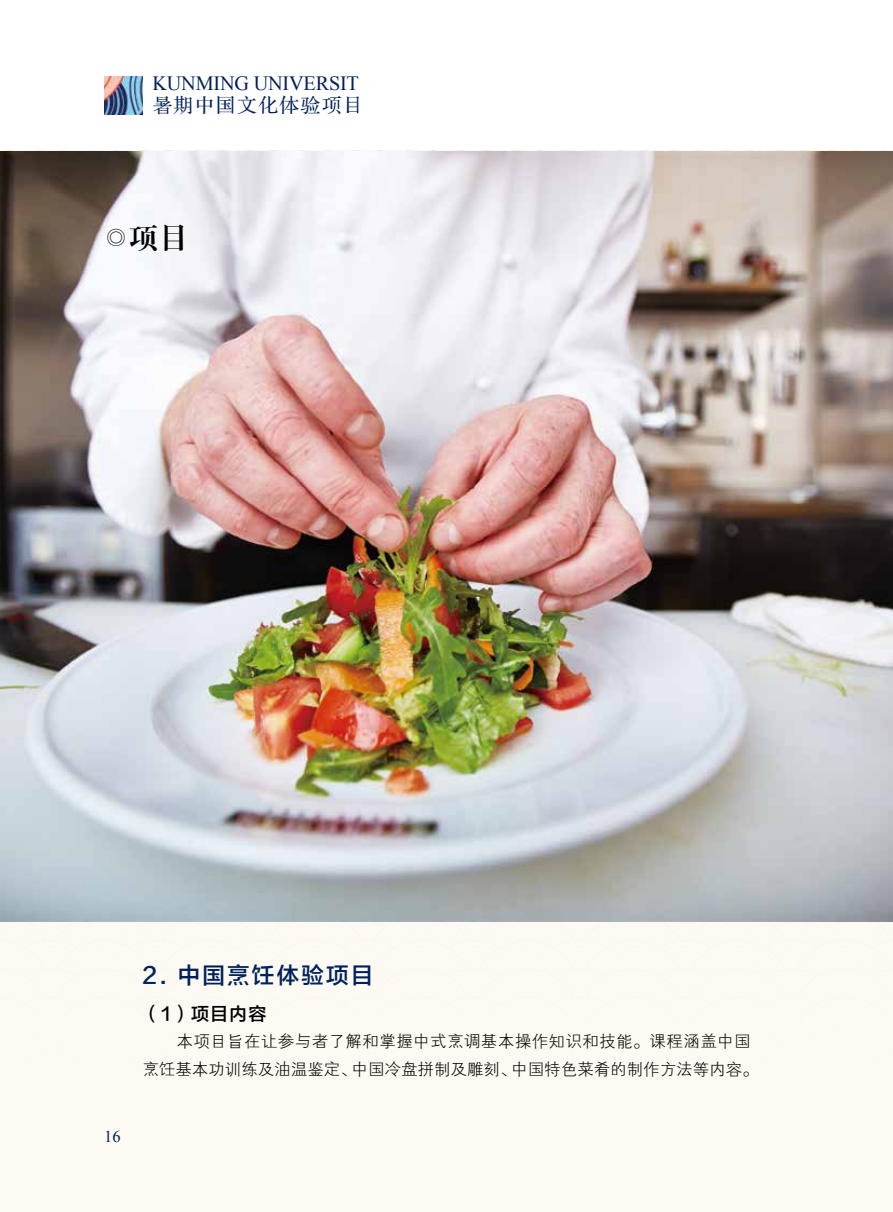
<style>
.page{position:relative;width:893px;height:1212px;background:#fff}
.page>*{position:absolute;margin:0;border:0;box-sizing:border-box;transform-origin:0 0}
.t1{font:28.5px "FZXBSJW GB1 0";color:#000}
.t2{font:22.5px "FZLTZHK GBK1 0";letter-spacing:.1em;color:#00215b}
.t3{font:20.25px "Times New Roman";letter-spacing:-.01em;color:#00215b}
.t4{font:19.65px "FZS3 JW GB1 0";letter-spacing:.08em;color:#00215b}
.t5{font:18px "FZLTZHK GBK1 0";color:#000}
.t6{font:16.5px/28.5px "FZXH1 JW GB1 0";color:#000}
.t7{font:16.5px "Times New Roman";color:#001f50}
.s1{font-size:24px}
</style>
<div class="page">
<div style="left:0;top:151px;width:893px;height:1061px;background:#fcfaf2"></div>
<img style="left:104px;top:77px;width:38px;height:37px">
<img style="left:0;top:152px;width:893px;height:770px">
<p class="t3" style="left:152px;top:70px;width:208px">KUNMING UNIVERSIT</p>
<p class="t4" style="left:152px;top:95px;width:212px">暑期中国文化体验项目</p>
<h1 class="t1" style="left:104px;top:222px;width:86px"><span class="s1">◎</span>项目</h1>
<p class="t7" style="left:104px;top:1125px;width:18px">16</p>
<h2 class="t2" style="left:142px;top:963px;width:232px">2. 中国烹饪体验项目</h2>
<p class="t5" style="left:142px;top:1003px;width:125px">（1）项目内容</p>
<p class="t6" style="left:142px;top:1027px;width:618px;text-indent:34px">本项目旨在让参与者了解和掌握中式烹调基本操作知识和技能。课程涵盖中国烹饪基本功训练及油温鉴定、中国冷盘拼制及雕刻、中国特色菜肴的制作方法等内容。</p>
</div>
